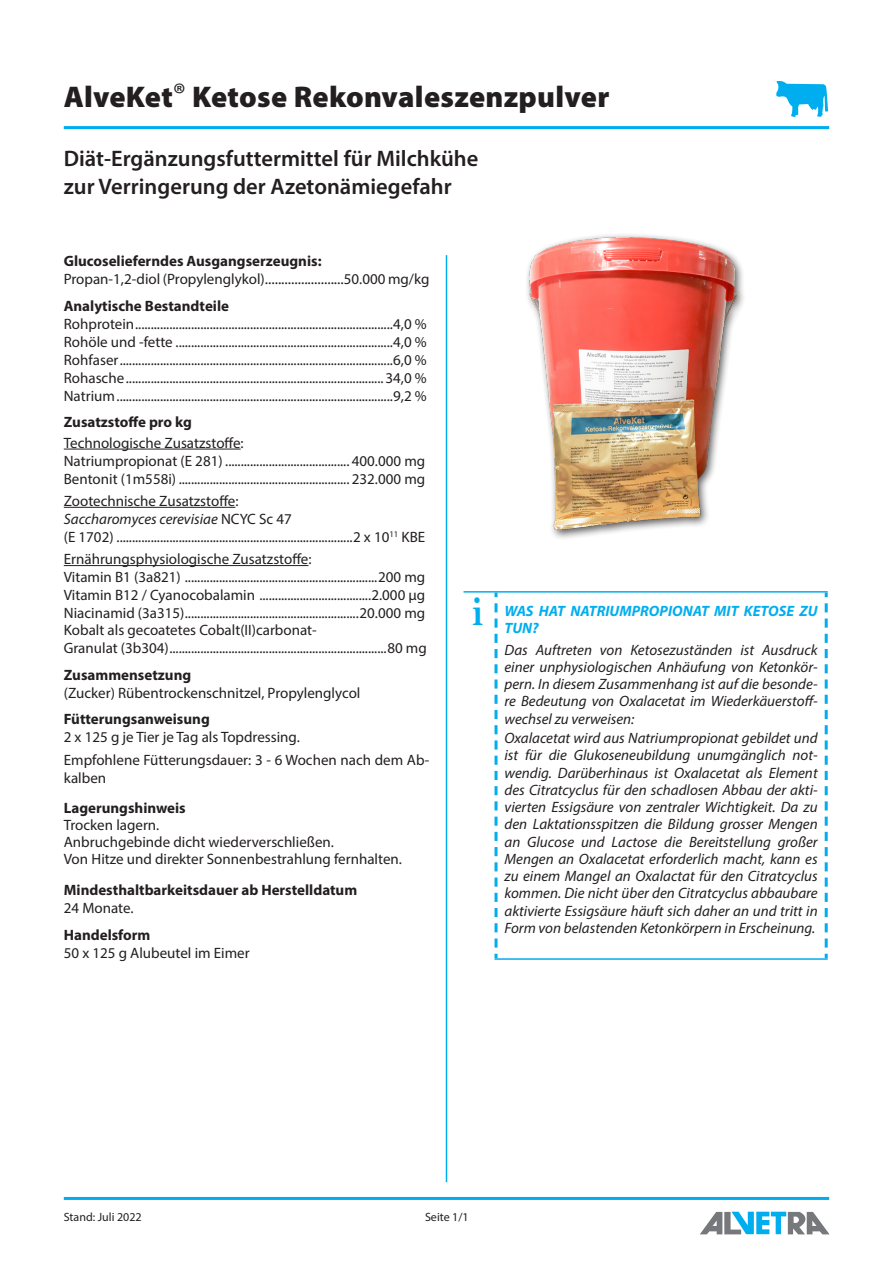
<style>
.page{position:relative;width:893px;height:1263px;background:#fff}
.page>*{position:absolute;margin:0;border:0;box-sizing:border-box;transform-origin:0 0}
.t1{font:41.25px "Bell MT Bold";color:#00aeef;scale:.91 1}
.t2{font:900 30px "Myriad Pro";letter-spacing:.01em;color:#231f20}
.t3{font:600 22.5px "Myriad Pro";color:#231f20}
.t4{font:15px/18px "Myriad Pro";color:#231f20}
.t5{font:italic 15px/17.2px "Myriad Pro";color:#231f20;text-align:justify}
.t6{font:700 15px "Myriad Pro";color:#231f20}
.t7{font:italic 700 15px/17.2px "Myriad Pro";color:#00aeef}
.t8{font:12px "Myriad Pro";color:#231f20}
.s1{font-weight:400}
.s2{font-style:normal}
</style>
<div class="page">
<hr style="left:64px;top:126px;width:765px;height:3px;background:#00aeef">
<hr style="left:446px;top:255px;width:1px;height:927px;background:#00aeef">
<hr style="left:64px;top:1197px;width:765px;height:3px;background:#00aeef">
<svg style="left:700px;top:1212px;width:129px;height:22px"></svg>
<svg style="left:776px;top:81px;width:52px;height:36px"></svg>
<hr style="left:463px;top:591px;width:33px;height:2px;background:#00aeef">
<svg style="left:494px;top:954px;width:3px;height:4px"></svg>
<svg style="left:494px;top:593px;width:3px;height:354px"></svg>
<hr style="left:496px;top:591px;width:332px;height:2px;background:#00aeef">
<svg style="left:825px;top:954px;width:3px;height:4px"></svg>
<svg style="left:825px;top:593px;width:3px;height:354px"></svg>
<hr style="left:494px;top:958px;width:334px;height:2px;background:#00aeef">
<div style="left:525px;top:233px;width:222px;height:307px;background:#231f20;opacity:.75"></div>
<img style="left:529px;top:238px;width:207px;height:292px">
<hr style="left:64px;top:449px;width:177px;height:1px;background:#231f20">
<hr style="left:64px;top:507px;width:171px;height:1px;background:#231f20">
<hr style="left:64px;top:565px;width:244px;height:1px;background:#231f20">
<p class="t2" style="left:64px;top:77px;width:547px">AlveKet<span class="s1">®</span> Ketose Rekonvaleszenzpulver</p>
<p class="t3" style="left:64px;top:144px;width:416px">Diät-Ergänzungsfuttermittel für Milchkühe</p>
<p class="t3" style="left:64px;top:172px;width:390px">zur Verringerung der Azetonämiegefahr</p>
<p class="t6" style="left:64px;top:252px;width:259px">Glucoselieferndes Ausgangserzeugnis:</p>
<p class="t4" style="left:64px;top:270px;width:367px">Propan-1,2-diol (Propylenglykol)........................50.000 mg/kg</p>
<p class="t6" style="left:64px;top:296px;width:167px">Analytische Bestandteile</p>
<p class="t4" style="left:64px;top:315px;width:365px">Rohprotein...................................................................................4,0 %</p>
<p class="t4" style="left:64px;top:333px;width:365px">Rohöle und -fette ......................................................................4,0 %</p>
<p class="t4" style="left:64px;top:351px;width:365px">Rohfaser........................................................................................6,0 %</p>
<p class="t4" style="left:64px;top:369px;width:365px">Rohasche................................................................................... 34,0 %</p>
<p class="t4" style="left:64px;top:387px;width:365px">Natrium.........................................................................................9,2 %</p>
<p class="t6" style="left:64px;top:413px;width:130px">Zusatzstoffe pro kg</p>
<p class="t4" style="left:64px;top:433px;width:181px">Technologische Zusatzstoffe:</p>
<p class="t4" style="left:64px;top:451px;width:363px">Natriumpropionat (E 281) ........................................ 400.000 mg</p>
<p class="t4" style="left:64px;top:469px;width:363px">Bentonit (1m558i) ....................................................... 232.000 mg</p>
<p class="t4" style="left:64px;top:491px;width:176px">Zootechnische Zusatzstoffe:</p>
<p class="t5" style="left:64px;top:510px;width:230px">Saccharomyces cerevisiae <span class="s2">NCYC Sc 47</span></p>
<p class="t4" style="left:64px;top:527px;width:363px">(E 1702) ............................................................................2 x 10<sup>11</sup> KBE</p>
<p class="t4" style="left:64px;top:550px;width:249px">Ernährungsphysiologische Zusatzstoffe:</p>
<p class="t4" style="left:64px;top:568px;width:363px">Vitamin B1 (3a821) ..............................................................200 mg</p>
<p class="t4" style="left:64px;top:586px;width:363px">Vitamin B12 / Cyanocobalamin ....................................2.000 µg</p>
<p class="t4" style="left:64px;top:604px;width:363px">Niacinamid (3a315)........................................................20.000 mg</p>
<p class="t4" style="left:64px;top:621px;width:254px">Kobalt als gecoatetes Cobalt(II)carbonat-</p>
<p class="t4" style="left:64px;top:639px;width:365px">Granulat (3b304)......................................................................80 mg</p>
<p class="t6" style="left:64px;top:665px;width:129px">Zusammensetzung</p>
<p class="t4" style="left:64px;top:683px;width:298px">(Zucker) Rübentrockenschnitzel, Propylenglycol</p>
<p class="t6" style="left:64px;top:709px;width:147px">Fütterungsanweisung</p>
<p class="t4" style="left:64px;top:728px;width:238px">2 x 125 g je Tier je Tag als Topdressing.</p>
<p class="t4" style="left:64px;top:750px;width:367px">Empfohlene Fütterungsdauer: 3 - 6 Wochen nach dem Ab&shy;kalben</p>
<p class="t6" style="left:64px;top:798px;width:123px">Lagerungshinweis</p>
<p class="t4" style="left:64px;top:816px;width:97px">Trocken lagern.</p>
<p class="t4" style="left:64px;top:833px;width:272px">Anbruchgebinde dicht wiederverschließen.</p>
<p class="t4" style="left:64px;top:850px;width:340px">Von Hitze und direkter Sonnenbestrahlung fernhalten.</p>
<p class="t6" style="left:64px;top:880px;width:295px">Mindesthaltbarkeitsdauer ab Herstelldatum</p>
<p class="t4" style="left:64px;top:899px;width:71px">24 Monate.</p>
<p class="t6" style="left:64px;top:925px;width:88px">Handelsform</p>
<p class="t4" style="left:64px;top:943px;width:187px">50 x 125 g Alubeutel im Eimer</p>
<p class="t1" style="left:472px;top:588px;width:14px">i</p>
<p class="t7" style="left:504px;top:602px;width:315px">WAS HAT NATRIUMPROPIONAT MIT KETOSE ZU<br>TUN?</p>
<p class="t5" style="left:504px;top:641px;width:315px">Das Auftreten von Ketosezuständen ist Ausdruck einer unphysiologischen Anhäufung von Ketonkör&shy;pern. In diesem Zusammenhang ist auf die besonde&shy;re Bedeutung von Oxalacetat im Wiederkäuerstoff&shy;wechsel zu verweisen:</p>
<p class="t5" style="left:504px;top:729px;width:315px">Oxalacetat wird aus Natriumpropionat gebildet und ist für die Glukoseneubildung unumgänglich not&shy;wendig. Darüberhinaus ist Oxalacetat als Element des Citratcyclus für den schadlosen Abbau der akti&shy;vierten Essigsäure von zentraler Wichtigkeit. Da zu den Laktationsspitzen die Bildung grosser Mengen an Glucose und Lactose die Bereitstellung großer Mengen an Oxalacetat erforderlich macht, kann es zu einem Mangel an Oxalactat für den Citratcyclus kommen. Die nicht über den Citratcyclus abbaubare aktivierte Essigsäure häuft sich daher an und tritt in Form von belastenden Ketonkörpern in Erscheinung.</p>
<p class="t8" style="left:64px;top:1209px;width:79px">Stand: Juli 2022</p>
<p class="t8" style="left:425px;top:1209px;width:45px">Seite 1/1</p>
</div>
